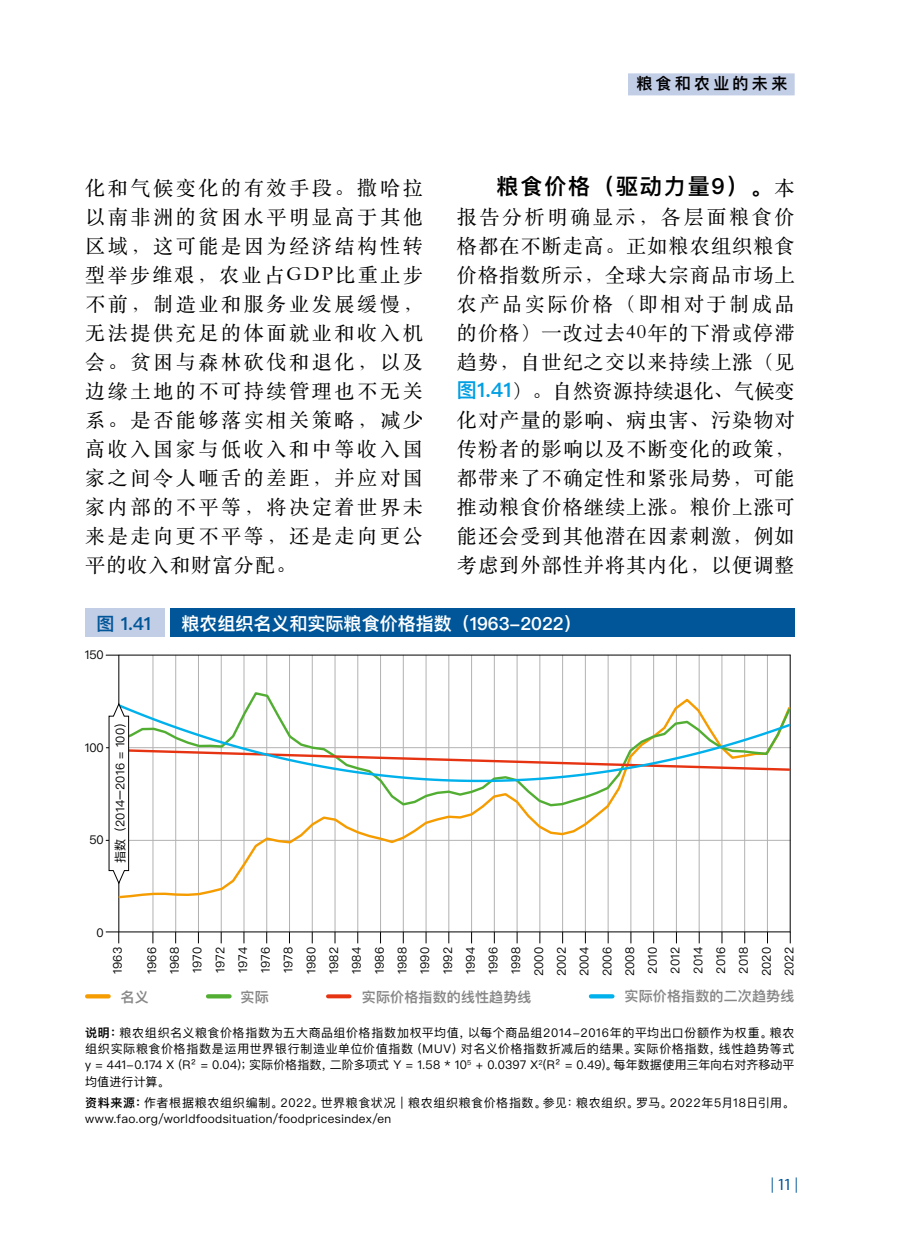
<style>
.page{position:relative;width:908px;height:1248px;background:#fff}
.page>*{position:absolute;margin:0;border:0;box-sizing:border-box;transform-origin:0 0}
.t1{font:600 22px "Ping Fang SC";letter-spacing:.085em;color:#000}
.t2{font:20px/29px "ST Songti SC Regular";letter-spacing:.06em;color:#000;text-align:justify}
.t3{font:600 18px "Ping Fang SC";color:#fff}
.t4{font:600 18px "Ping Fang SC";color:#005698}
.t5{font:600 16px "Ping Fang SC";letter-spacing:.2em;color:#000}
.t6{font:condensed 16px "Exo 2";color:#005698}
.t7{font:600 14px "Ping Fang HK";letter-spacing:.01em;color:#878787}
.t8{font:12px/16px "Ping Fang SC";letter-spacing:.025em;color:#000;text-align:justify}
.t9{font:12px/22.8px "Ping Fang HK";color:#010202;text-align:justify}
.s1{font-family:"ST Songti SC Regular";font-weight:400;font-size:20px}
.s2{font-family:"Ping Fang SC";font-weight:600;color:#009fe3}
.s3{font-weight:600}
</style>
<div class="page">
<div style="left:627px;top:73px;width:167px;height:22px;background:#c2cde6"></div>
<hr style="left:243px;top:655px;width:1px;height:277px;background:#b3b2b2">
<hr style="left:266px;top:655px;width:1px;height:277px;background:#b3b2b2">
<hr style="left:289px;top:655px;width:1px;height:277px;background:#b3b2b2">
<hr style="left:312px;top:655px;width:1px;height:277px;background:#b3b2b2">
<hr style="left:334px;top:655px;width:1px;height:277px;background:#b3b2b2">
<hr style="left:357px;top:655px;width:1px;height:277px;background:#b3b2b2">
<hr style="left:380px;top:655px;width:1px;height:277px;background:#b3b2b2">
<hr style="left:403px;top:655px;width:1px;height:277px;background:#b3b2b2">
<hr style="left:425px;top:655px;width:1px;height:277px;background:#b3b2b2">
<hr style="left:448px;top:655px;width:1px;height:277px;background:#b3b2b2">
<hr style="left:471px;top:655px;width:1px;height:277px;background:#b3b2b2">
<hr style="left:494px;top:655px;width:1px;height:277px;background:#b3b2b2">
<hr style="left:516px;top:655px;width:1px;height:277px;background:#b3b2b2">
<hr style="left:539px;top:655px;width:1px;height:277px;background:#b3b2b2">
<hr style="left:562px;top:655px;width:1px;height:277px;background:#b3b2b2">
<hr style="left:584px;top:655px;width:1px;height:277px;background:#b3b2b2">
<hr style="left:607px;top:655px;width:1px;height:277px;background:#b3b2b2">
<hr style="left:630px;top:655px;width:1px;height:277px;background:#b3b2b2">
<hr style="left:653px;top:655px;width:1px;height:277px;background:#b3b2b2">
<hr style="left:675px;top:655px;width:1px;height:277px;background:#b3b2b2">
<hr style="left:698px;top:655px;width:1px;height:277px;background:#b3b2b2">
<hr style="left:721px;top:655px;width:1px;height:277px;background:#b3b2b2">
<hr style="left:744px;top:655px;width:1px;height:277px;background:#b3b2b2">
<hr style="left:766px;top:655px;width:1px;height:277px;background:#b3b2b2">
<svg style="left:106px;top:654px;width:13px;height:1px"></svg>
<hr style="left:118px;top:655px;width:1px;height:277px;background:#000">
<hr style="left:152px;top:655px;width:1px;height:277px;background:#b3b2b2">
<hr style="left:175px;top:655px;width:1px;height:277px;background:#b3b2b2">
<hr style="left:198px;top:655px;width:1px;height:277px;background:#b3b2b2">
<hr style="left:221px;top:655px;width:1px;height:277px;background:#b3b2b2">
<hr style="left:789px;top:655px;width:1px;height:277px;background:#000">
<hr style="left:106px;top:931px;width:683px;height:1px;background:#000">
<hr style="left:119px;top:654px;width:670px;height:1px;background:#000">
<svg style="left:590px;top:994px;width:22px;height:4px"></svg>
<svg style="left:328px;top:994px;width:21px;height:4px"></svg>
<svg style="left:208px;top:994px;width:21px;height:4px"></svg>
<svg style="left:87px;top:994px;width:22px;height:4px"></svg>
<svg style="left:118px;top:884px;width:673px;height:15px"></svg>
<svg style="left:118px;top:690px;width:673px;height:12px"></svg>
<svg style="left:106px;top:702px;width:685px;height:182px"></svg>
<div style="left:170px;top:608px;width:624px;height:29px;background:#005698"></div>
<div style="left:85px;top:608px;width:79px;height:29px;background:#c2cde6"></div>
<p class="t5" style="left:636px;top:74px;width:152px">粮食和农业的未来</p>
<p class="t2" style="left:85px;top:172px;width:339px">化和气候变化的有效手段。撒哈拉以南非洲的贫困水平明显高于其他区域，这可能是因为经济结构性转型举步维艰，农业占GDP比重止步不前，制造业和服务业发展缓慢，无法提供充足的体面就业和收入机会。贫困与森林砍伐和退化，以及边缘土地的不可持续管理也不无关系。是否能够落实相关策略，减少高收入国家与低收入和中等收入国家之间令人咂舌的差距，并应对国家内部的不平等，将决定着世界未来是走向更不平等，还是走向更公平的收入和财富分配。</p>
<p class="t1" style="left:496px;top:172px;width:299px">粮食价格（驱动力量9）。<span class="s1">本</span></p>
<p class="t2" style="left:456px;top:201px;width:339px">报告分析明确显示，各层面粮食价格都在不断走高。正如粮农组织粮食价格指数所示，全球大宗商品市场上农产品实际价格（即相对于制成品的价格）一改过去40年的下滑或停滞趋势，自世纪之交以来持续上涨（见<span class="s2">图1.41</span>）。自然资源持续退化、气候变化对产量的影响、病虫害、污染物对传粉者的影响以及不断变化的政策，都带来了不确定性和紧张局势，可能推动粮食价格继续上涨。粮价上涨可能还会受到其他潜在因素刺激，例如考虑到外部性并将其内化，以便调整</p>
<p class="t4" style="left:96px;top:612px;width:56px">图 1.41</p>
<p class="t3" style="left:181px;top:612px;width:401px">粮农组织名义和实际粮食价格指数（1963-2022）</p>
<p class="t9" style="left:85px;top:643px;width:20px">150</p>
<p class="t9" style="left:85px;top:735px;width:20px">100</p>
<p class="t9" style="left:89px;top:828px;width:16px">50</p>
<p class="t9" style="left:108px;top:863px;width:149px;rotate:-90deg">指数（2014–2016 = 100）</p>
<p class="t9" style="left:96px;top:921px;width:9px">0</p>
<p class="t9" style="left:106px;top:973px;width:28px;rotate:-90deg">1963</p>
<p class="t9" style="left:140px;top:975px;width:30px;rotate:-90deg">1966<br>1968<br>1970<br>1972<br>1974<br>1976<br>1978<br>1980<br>1982<br>1984<br>1986<br>1988<br>1990<br>1992<br>1994<br>1996<br>1998<br>2000<br>2002<br>2004<br>2006<br>2008<br>2010<br>2012<br>2014<br>2016<br>2018<br>2020<br>2022</p>
<p class="t7" style="left:120px;top:987px;width:30px">名义</p>
<p class="t7" style="left:240px;top:987px;width:30px">实际</p>
<p class="t7" style="left:362px;top:987px;width:171px">实际价格指数的线性趋势线</p>
<p class="t7" style="left:624px;top:987px;width:171px">实际价格指数的二次趋势线</p>
<p class="t8" style="left:85px;top:1024px;width:710px"><span class="s3">说明：</span>粮农组织名义粮食价格指数为五大商品组价格指数加权平均值，以每个商品组2014-2016年的平均出口份额作为权重。粮农组织实际粮食价格指数是运用世界银行制造业单位价值指数（MUV）对名义价格指数折减后的结果。实际价格指数，线性趋势等式y = 441-0.174 X (R² = 0.04)；实际价格指数，二阶多项式 Y = 1.58 * 10<sup>5</sup> + 0.0397 X<sup>2</sup>(R² = 0.49)。每年数据使用三年向右对齐移动平均值进行计算。</p>
<p class="t8" style="left:85px;top:1094px;width:710px"><span class="s3">资料来源：</span>作者根据粮农组织编制。2022。世界粮食状况 | 粮农组织粮食价格指数。参见：粮农组织。罗马。2022年5月18日引用。www.fao.org/worldfoodsituation/foodpricesindex/en</p>
<p class="t6" style="left:770px;top:1174px;width:29px">|11|</p>
</div>
